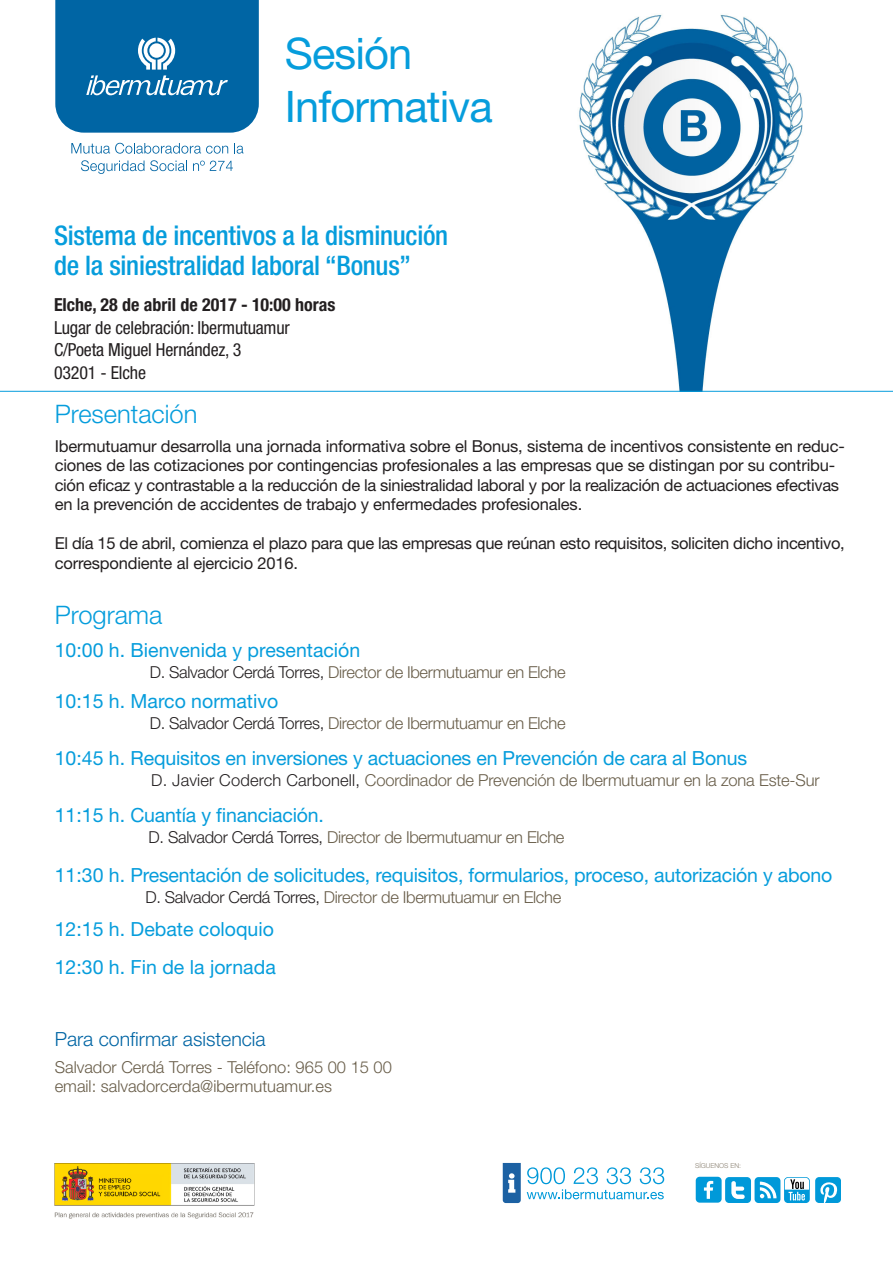
<style>
.page{position:relative;width:893px;height:1263px;background:#fff}
.page>*{position:absolute;margin:0;border:0;box-sizing:border-box;transform-origin:0 0}
.t1{font:43.5px "Helvetica Neue LT Std";letter-spacing:-.02em;color:#069ddc}
.t2{font:500 condensed 27px "Helvetica Neue LT Std";letter-spacing:-.01em;color:#069ddc}
.t3{font:300 25.5px "Helvetica Neue LT Std";color:#069ddc}
.t4{font:19.5px "Helvetica Neue LT Std";letter-spacing:-.01em;color:#069ddc}
.t5{font:300 19.5px "Helvetica Neue LT Std";color:#0065a4}
.t6{font:condensed 18px "Helvetica Neue LT Std";letter-spacing:-.01em;color:#231f20}
.t7{font:700 condensed 18px "Helvetica Neue LT Std";color:#231f20}
.t8{font:16.5px/19.5px "Helvetica Neue LT Std";letter-spacing:-.01em;color:#231f20}
.t9{font:300 16.5px "Helvetica Neue LT Std";letter-spacing:-.02em;color:#685d49}
.t10{font:300 16.5px "Helvetica Neue LT Std";color:#685d49}
.t11{font:300 6.75px "Helvetica Neue LT Std";color:#887f6f}
.s1{color:#231f20}
</style>
<div class="page">
<svg style="left:55px;top:0;width:204px;height:133px;background:#1471ab"></svg>
<svg style="left:71px;top:143px;width:157px;height:11px"></svg>
<svg style="left:234px;top:143px;width:10px;height:11px"></svg>
<svg style="left:81px;top:160px;width:63px;height:14px"></svg>
<svg style="left:150px;top:160px;width:37px;height:11px"></svg>
<svg style="left:193px;top:161px;width:40px;height:10px"></svg>
<img style="left:567px;top:14px;width:243px;height:377px">
<svg style="left:503px;top:1163px;width:18px;height:40px"></svg>
<svg style="left:527px;top:1167px;width:137px;height:32px"></svg>
<div style="left:696px;top:1177px;width:26px;height:26px;background:#0099d9;border-radius:4px"></div>
<svg style="left:704px;top:1181px;width:9px;height:18px"></svg>
<div style="left:725px;top:1177px;width:26px;height:26px;background:#0099d9;border-radius:4px"></div>
<div style="left:754px;top:1177px;width:26px;height:26px;background:#0099d9;border-radius:4px"></div>
<svg style="left:760px;top:1181px;width:16px;height:17px"></svg>
<svg style="left:731px;top:1181px;width:14px;height:18px"></svg>
<svg style="left:784px;top:1177px;width:56px;height:26px"></svg>
<hr style="left:0;top:391px;width:893px;height:1px;background:#069ddc">
<img style="left:54px;top:1163px;width:201px;height:56px">
<p class="t1" style="left:285px;top:28px;width:129px">Sesión</p>
<p class="t1" style="left:285px;top:80px;width:210px">Informativa</p>
<p class="t2" style="left:54px;top:220px;width:396px">Sistema de incentivos a la disminución</p>
<p class="t2" style="left:54px;top:250px;width:359px">de la siniestralidad laboral “Bonus”</p>
<p class="t7" style="left:54px;top:294px;width:283px">Elche, 28 de abril de 2017 - 10:00 horas</p>
<p class="t6" style="left:54px;top:317px;width:237px">Lugar de celebración: Ibermutuamur</p>
<p class="t6" style="left:54px;top:340px;width:189px">C/Poeta Miguel Hernández, 3</p>
<p class="t6" style="left:54px;top:362px;width:94px">03201 - Elche</p>
<p class="t3" style="left:55px;top:398px;width:144px">Presentación</p>
<p class="t8" style="left:55px;top:436px;width:791px">Ibermutuamur desarrolla una jornada informativa sobre el Bonus, sistema de incentivos consistente en reduc&shy;ciones de las cotizaciones por contingencias profesionales a las empresas que se distingan por su contribu&shy;ción eficaz y contrastable a la reducción de la siniestralidad laboral y por la realización de actuaciones efectivas en la prevención de accidentes de trabajo y enfermedades profesionales.</p>
<p class="t8" style="left:55px;top:533px;width:792px">El día 15 de abril, comienza el plazo para que las empresas que reúnan esto requisitos, soliciten dicho incentivo, correspondiente al ejercicio 2016.</p>
<p class="t3" style="left:55px;top:599px;width:109px">Programa</p>
<p class="t4" style="left:55px;top:638px;width:307px">10:00 h. Bienvenida y presentación</p>
<p class="t9" style="left:150px;top:662px;width:417px"><span class="s1">D. Salvador Cerdá Torres,</span> Director de Ibermutuamur en Elche</p>
<p class="t4" style="left:55px;top:689px;width:225px">10:15 h. Marco normativo</p>
<p class="t9" style="left:150px;top:713px;width:417px"><span class="s1">D. Salvador Cerdá Torres,</span> Director de Ibermutuamur en Elche</p>
<p class="t4" style="left:55px;top:746px;width:694px">10:45 h. Requisitos en inversiones y actuaciones en Prevención de cara al Bonus</p>
<p class="t9" style="left:151px;top:770px;width:670px"><span class="s1">D. Javier Coderch Carbonell,</span> Coordinador de Prevención de Ibermutuamur en la zona Este-Sur</p>
<p class="t4" style="left:55px;top:803px;width:271px">11:15 h. Cuantía y financiación.</p>
<p class="t9" style="left:149px;top:827px;width:417px"><span class="s1">D. Salvador Cerdá Torres,</span> Director de Ibermutuamur en Elche</p>
<p class="t4" style="left:55px;top:863px;width:779px">11:30 h. Presentación de solicitudes, requisitos, formularios, proceso, autorización y abono</p>
<p class="t9" style="left:145px;top:887px;width:417px"><span class="s1">D. Salvador Cerdá Torres,</span> Director de Ibermutuamur en Elche</p>
<p class="t4" style="left:55px;top:917px;width:221px">12:15 h. Debate coloquio</p>
<p class="t4" style="left:55px;top:955px;width:223px">12:30 h. Fin de la jornada</p>
<p class="t5" style="left:55px;top:1027px;width:212px">Para confirmar asistencia</p>
<p class="t10" style="left:55px;top:1057px;width:339px">Salvador Cerdá Torres - Teléfono: 965 00 15 00</p>
<p class="t10" style="left:55px;top:1076px;width:279px">email: salvadorcerda@ibermutuamur.es</p>
<p class="t11" style="left:695px;top:1162px;width:47px">SÍGUENOS EN:</p>
</div>
